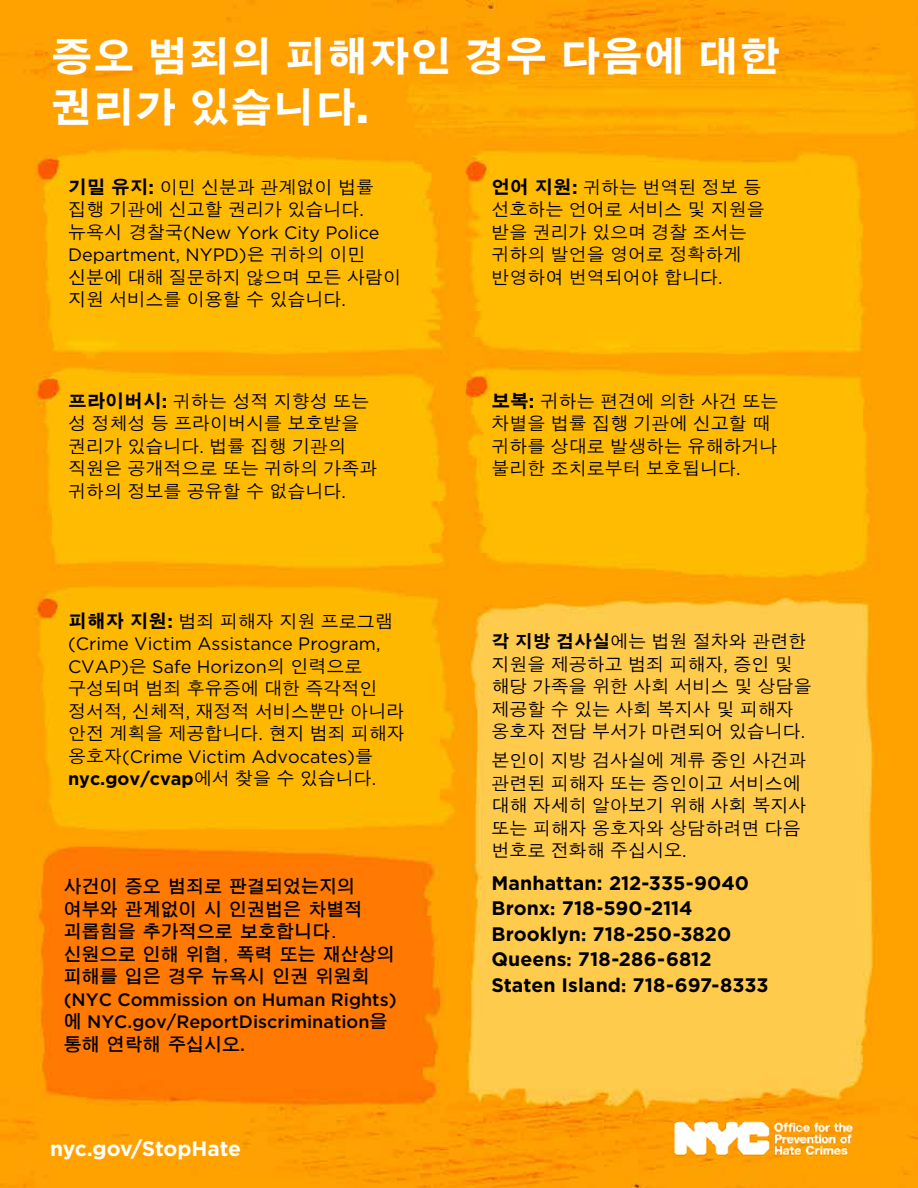
<style>
.page{position:relative;width:918px;height:1188px;background:#fff}
.page>*{position:absolute;margin:0;border:0;box-sizing:border-box;transform-origin:0 0}
.t1{font:700 42px/50.4px "SM Gothic Std";color:#fff}
.t2{font:700 21px "Gotham";letter-spacing:-.005em;color:#fff}
.t3{font:700 19.5px/25.5px "Gotham";letter-spacing:.005em;color:#000}
.t4{font:500 18px/22.5px "SM Gothic Std";color:#000}
.t5{font:18px/22.5px "Gotham";color:#000}
.t6{font:600 18px/22.5px "SM Gothic Std";color:#000}
.t7{font:500 18px/22.5px "Gotham";color:#000}
.s1{font-family:"Gotham";font-weight:900}
.s2{font-weight:700;font-size:18.75px}
.s3{font-family:"Gotham";font-weight:700;font-size:18.75px}
.s4{font-family:"Gotham";font-weight:400}
.s5{font-family:"SM Gothic Std";font-weight:500}
.s6{font-weight:700}
.s7{font-family:"SM Gothic Std";font-weight:600}
.s8{font-family:"Gotham";font-weight:500}
.s9{font-size:18.75px}
.s10{font-family:"DF Hei Std W9";font-weight:400}
</style>
<div class="page">
<img style="left:0;top:0;width:918px;height:1188px">
<img style="left:667px;top:1115px;width:192px;height:46px">
<h1 class="t1" style="left:51px;top:35px;width:732px">증오 범죄의 피해자인 경우 다음에 대한 권리가 있습니다<span class="s1">.</span></h1>
<p class="t4" style="left:68px;top:177px;width:307px"><span class="s2">기밀 유지</span><span class="s3">:</span> 이민 신분과 관계없이 법률 집행 기관에 신고할 권리가 있습니다<span class="s4">.</span></p>
<p class="t5" style="left:68px;top:221px;width:313px"><span class="s5">뉴욕시 경찰국</span>(New York City Police<br>Department, NYPD)<span class="s5">은 귀하의 이민</span></p>
<p class="t4" style="left:68px;top:267px;width:334px">신분에 대해 질문하지 않으며 모든 사람이 지원 서비스를 이용할 수 있습니다<span class="s4">.</span></p>
<p class="t4" style="left:68px;top:391px;width:311px"><span class="s2">프라이버시</span><span class="s3">:</span> 귀하는 성적 지향성 또는 성 정체성 등 프라이버시를 보호받을 권리가 있습니다<span class="s4">.</span> 법률 집행 기관의 직원은 공개적으로 또는 귀하의 가족과 귀하의 정보를 공유할 수 없습니다<span class="s4">.</span></p>
<p class="t4" style="left:68px;top:611px;width:326px"><span class="s2">피해자 지원</span><span class="s3">:</span> 범죄 피해자 지원 프로그램</p>
<p class="t5" style="left:68px;top:632px;width:314px">(Crime Victim Assistance Program,<br>CVAP)<span class="s5">은</span> Safe Horizon<span class="s5">의 인력으로</span></p>
<p class="t4" style="left:68px;top:679px;width:338px">구성되며 범죄 후유증에 대한 즉각적인 정서적<span class="s4">,</span> 신체적<span class="s4">,</span> 재정적 서비스뿐만 아니라 안전 계획을 제공합니다<span class="s4">.</span> 현지 범죄 피해자</p>
<p class="t5" style="left:68px;top:745px;width:310px"><span class="s5">옹호자</span>(Crime Victim Advocates)<span class="s5">를 </span><span class="s6">nyc.gov/cvap</span><span class="s5">에서 찾을 수 있습니다</span>.</p>
<p class="t6" style="left:64px;top:877px;width:333px">사건이 증오 범죄로 판결되었는지의 여부와 관계없이 시 인권법은 차별적 괴롭힘을 추가적으로 보호합니다. 신원으로 인해 위협, 폭력 또는 재산상의 피해를 입은 경우 뉴욕시 인권 위원회</p>
<p class="t7" style="left:64px;top:988px;width:334px">(NYC Commission on Human Rights) <span class="s7">에</span> NYC.gov/ReportDiscrimination<span class="s7">을</span></p>
<p class="t6" style="left:64px;top:1034px;width:183px">통해 연락해 주십시오<span class="s8">.</span></p>
<p class="t2" style="left:50px;top:1135px;width:193px">nyc.gov/StopHate</p>
<p class="t4" style="left:491px;top:177px;width:275px"><span class="s2">언어 지원</span><span class="s3">:</span> 귀하는 번역된 정보 등 선호하는 언어로 서비스 및 지원을 받을 권리가 있으며 경찰 조서는 귀하의 발언을 영어로 정확하게 반영하여 번역되어야 합니다<span class="s4">.</span></p>
<p class="t4" style="left:491px;top:391px;width:289px"><span class="s2">보복</span><span class="s3">:</span> <span class="s9">귀</span>하는 편견에 의한 사건 또는 차별을 법률 집행 기관에 신고할 때 귀하를 상대로 발생하는 유해하거나 불리한 조치로부터 보호됩니다<span class="s4">.</span></p>
<p class="t4" style="left:491px;top:632px;width:322px"><span class="s6">각 지방 검사실</span>에는 법원 절차와 관련한 지원을 제공하고 범죄 피해자<span class="s4">,</span> 증인 및 해당 가족을 위한 사회 서비스 및 상담을 제공할 수 있는 사회 복지사 및 피해자 옹호자 전담 부서가 마련되어 있습니다<span class="s4">.</span></p>
<p class="t4" style="left:491px;top:751px;width:316px">본인이 지방 검사실에 계류 중인 사건과 관련된 피해자 또는 증인이고 서비스에 대해 자세히 알아보기 위해 사회 복지사 또는 피해자 옹호자와 상담하려면 다음 번호로 전화해 주십시오<span class="s4">.</span></p>
<p class="t3" style="left:491px;top:870px;width:279px">Manhattan: 212-335-9040<br>Bronx<span class="s10">:</span> 718-590-2114<br>Brooklyn<span class="s10">:</span> 718-250-3820<br>Queens<span class="s10">:</span> 718-286-6812<br>Staten Island<span class="s10">:</span> 718-697-8333</p>
</div>
